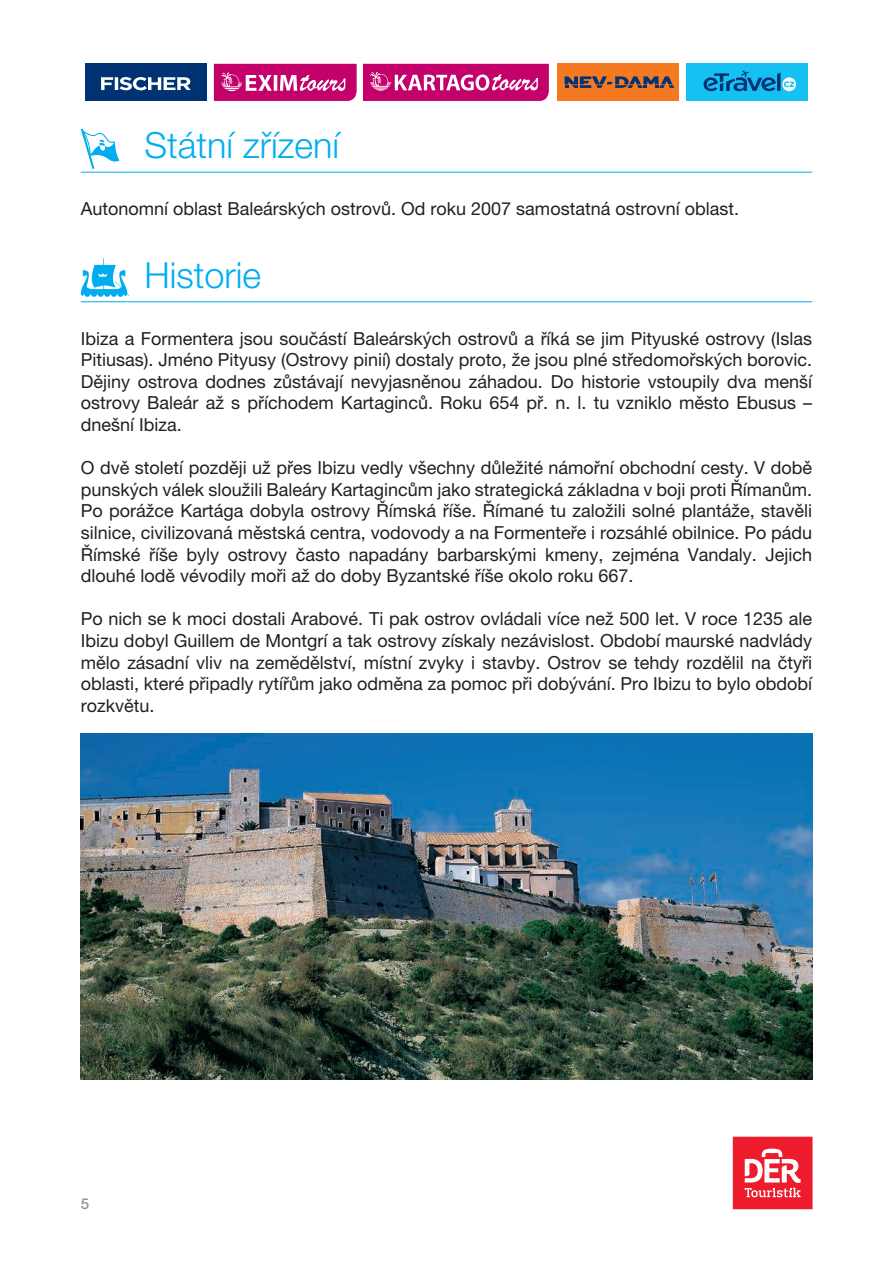
<style>
.page{position:relative;width:893px;height:1263px;background:#fff}
.page>*{position:absolute;margin:0;border:0;box-sizing:border-box;transform-origin:0 0}
.t1{font:300 36px "Helvetica Neue CE";color:#00aeef}
.t2{font:18px/21.6px "Helvetica Neue CE";color:#231f20;text-align:justify}
.t3{font:500 15px "Helvetica Neue CE";color:#939598}
</style>
<div class="page">
<div style="left:85px;top:64px;width:122px;height:37px;background:#013374"></div>
<svg style="left:100px;top:77px;width:91px;height:13px"></svg>
<div style="left:557px;top:64px;width:122px;height:37px;background:#f47921"></div>
<svg style="left:565px;top:76px;width:109px;height:12px"></svg>
<div style="left:686px;top:64px;width:122px;height:37px;background:#15c0f2"></div>
<svg style="left:703px;top:71px;width:93px;height:20px"></svg>
<svg style="left:214px;top:64px;width:143px;height:37px;background:#cd2b83"></svg>
<svg style="left:363px;top:64px;width:186px;height:37px;background:#cd2c84"></svg>
<div style="left:733px;top:1137px;width:79px;height:72px;background:#ee1b2d"></div>
<svg style="left:745px;top:1148px;width:56px;height:49px"></svg>
<hr style="left:81px;top:172px;width:731px;height:1px;background:#00aeef">
<hr style="left:81px;top:301px;width:731px;height:1px;background:#00aeef">
<svg style="left:81px;top:129px;width:38px;height:40px"></svg>
<svg style="left:81px;top:258px;width:48px;height:39px"></svg>
<img style="left:81px;top:733px;width:731px;height:346px">
<h1 class="t1" style="left:145px;top:124px;width:196px">Státní zřízení</h1>
<p class="t2" style="left:81px;top:198px;width:660px">Autonomní oblast Baleárských ostrovů. Od roku 2007 samostatná ostrovní oblast.</p>
<h1 class="t1" style="left:145px;top:254px;width:118px">Historie</h1>
<p class="t2" style="left:81px;top:327px;width:733px">Ibiza a Formentera jsou součástí Baleárských ostrovů a říká se jim Pityuské ostrovy (Islas Pitiusas). Jméno Pityusy (Ostrovy pinií) dostaly proto, že jsou plné středomořských borovic.<br>Dějiny ostrova dodnes zůstávají nevyjasněnou záhadou. Do historie vstoupily dva menší ostrovy Baleár až s příchodem Kartaginců. Roku 654 př. n. l. tu vzniklo město Ebusus – dnešní Ibiza.</p>
<p class="t2" style="left:81px;top:457px;width:733px">O dvě století později už přes Ibizu vedly všechny důležité námořní obchodní cesty. V době punských válek sloužili Baleáry Kartagincům jako strategická základna v boji proti Římanům.<br>Po porážce Kartága dobyla ostrovy Římská říše. Římané tu založili solné plantáže, stavěli silnice, civilizovaná městská centra, vodovody a na Formenteře i rozsáhlé obilnice. Po pádu Římské říše byly ostrovy často napadány barbarskými kmeny, zejména Vandaly. Jejich dlouhé lodě vévodily moři až do doby Byzantské říše okolo roku 667.</p>
<p class="t2" style="left:81px;top:608px;width:733px">Po nich se k moci dostali Arabové. Ti pak ostrov ovládali více než 500 let. V roce 1235 ale Ibizu dobyl Guillem de Montgrí a tak ostrovy získaly nezávislost. Období maurské nadvlády mělo zásadní vliv na zemědělství, místní zvyky i stavby. Ostrov se tehdy rozdělil na čtyři oblasti, které připadly rytířům jako odměna za pomoc při dobývání. Pro Ibizu to bylo období rozkvětu.</p>
<p class="t3" style="left:81px;top:1194px;width:10px">5</p>
</div>
